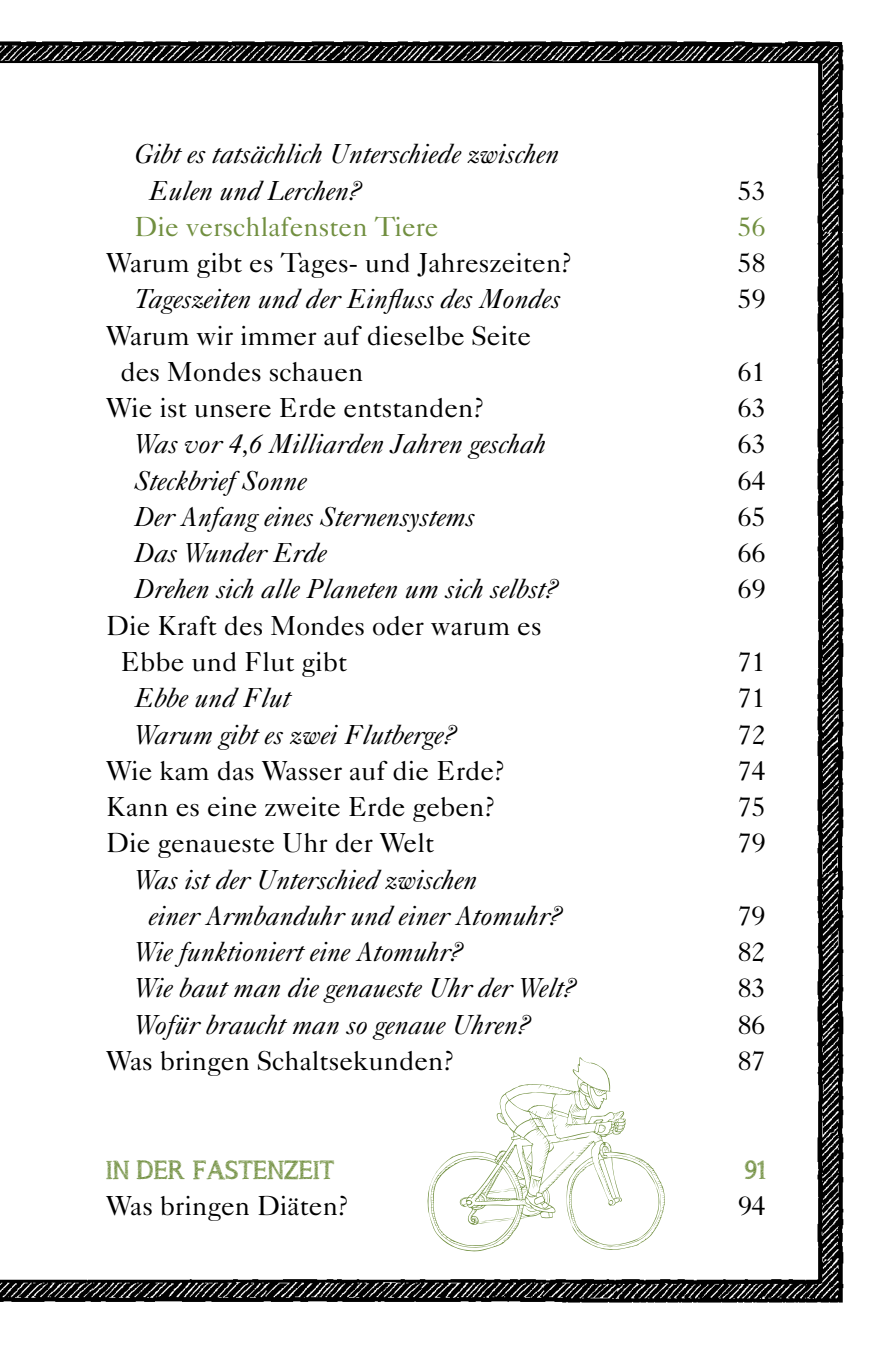
<style>
.page{position:relative;width:886px;height:1347px;background:#fff}
.page>*{position:absolute;margin:0;border:0;box-sizing:border-box;transform-origin:0 0}
.t1{font:italic 27.5px/36.2px "Caslon Five Forty LT";color:#000}
.t2{font:27.5px/36.2px "Caslon Five Forty LT";color:#000}
.t3{font:27.5px "Caslon Five Forty LT";color:#718f40}
.t4{font:25.75px "asongforjennifer";letter-spacing:.01em;color:#718f40}
</style>
<div class="page">
<img style="left:0;top:41px;width:844px;height:1262px">
<svg style="left:427px;top:1057px;width:238px;height:194px"></svg>
<p class="t1" style="left:149px;top:136px;width:412px;text-indent:-14px">Gibt es tatsächlich Unterschiede zwischen<br>Eulen und Lerchen?</p>
<p class="t2" style="left:738px;top:172px;width:29px">53</p>
<p class="t3" style="left:135px;top:210px;width:306px">Die verschlafensten Tiere</p>
<p class="t3" style="left:738px;top:210px;width:29px">56</p>
<p class="t2" style="left:106px;top:244px;width:467px">Warum gibt es Tages- und Jahreszeiten?</p>
<p class="t2" style="left:738px;top:244px;width:29px">58</p>
<p class="t1" style="left:135px;top:281px;width:427px">Tageszeiten und der Einfluss des Mondes</p>
<p class="t2" style="left:738px;top:281px;width:29px">59</p>
<p class="t2" style="left:120px;top:317px;width:412px;text-indent:-14px">Warum wir immer auf dieselbe Seite des Mondes schauen</p>
<p class="t2" style="left:738px;top:353px;width:29px">61</p>
<p class="t2" style="left:106px;top:389px;width:379px">Wie ist unsere Erde entstanden?</p>
<p class="t2" style="left:738px;top:389px;width:29px">63</p>
<p class="t1" style="left:135px;top:426px;width:413px">Was vor 4,6 Milliarden Jahren geschah</p>
<p class="t2" style="left:738px;top:426px;width:29px">63</p>
<p class="t1" style="left:135px;top:462px;width:173px">Steckbrief Sonne</p>
<p class="t2" style="left:738px;top:462px;width:29px">64</p>
<p class="t1" style="left:135px;top:498px;width:342px">Der Anfang eines Sternensystems</p>
<p class="t2" style="left:738px;top:498px;width:29px">65</p>
<p class="t1" style="left:135px;top:534px;width:193px">Das Wunder Erde</p>
<p class="t2" style="left:738px;top:534px;width:29px">66</p>
<p class="t1" style="left:135px;top:571px;width:425px">Drehen sich alle Planeten um sich selbst?</p>
<p class="t2" style="left:738px;top:571px;width:29px">69</p>
<p class="t2" style="left:120px;top:607px;width:423px;text-indent:-14px">Die Kraft des Mondes oder warum es<br>Ebbe und Flut gibt</p>
<p class="t2" style="left:738px;top:643px;width:29px">71</p>
<p class="t1" style="left:135px;top:679px;width:157px">Ebbe und Flut</p>
<p class="t2" style="left:738px;top:679px;width:29px">71</p>
<p class="t1" style="left:135px;top:716px;width:323px">Warum gibt es zwei Flutberge?</p>
<p class="t2" style="left:738px;top:716px;width:29px">72</p>
<p class="t2" style="left:106px;top:752px;width:400px">Wie kam das Wasser auf die Erde?</p>
<p class="t2" style="left:738px;top:752px;width:29px">74</p>
<p class="t2" style="left:106px;top:788px;width:390px">Kann es eine zweite Erde geben?</p>
<p class="t2" style="left:738px;top:788px;width:29px">75</p>
<p class="t2" style="left:106px;top:824px;width:329px">Die genaueste Uhr der Welt</p>
<p class="t2" style="left:738px;top:824px;width:29px">79</p>
<p class="t1" style="left:149px;top:861px;width:414px;text-indent:-14px">Was ist der Unterschied zwischen<br>einer Armbanduhr und einer Atomuhr?</p>
<p class="t2" style="left:738px;top:897px;width:29px">79</p>
<p class="t1" style="left:135px;top:933px;width:329px">Wie funktioniert eine Atomuhr?</p>
<p class="t2" style="left:738px;top:933px;width:29px">82</p>
<p class="t1" style="left:135px;top:969px;width:443px">Wie baut man die genaueste Uhr der Welt?</p>
<p class="t2" style="left:738px;top:969px;width:29px">83</p>
<p class="t1" style="left:135px;top:1006px;width:397px">Wofür braucht man so genaue Uhren?</p>
<p class="t2" style="left:738px;top:1005px;width:29px">86</p>
<p class="t2" style="left:106px;top:1042px;width:349px">Was bringen Schaltsekunden?</p>
<p class="t2" style="left:738px;top:1042px;width:29px">87</p>
<p class="t4" style="left:106px;top:1154px;width:229px">IN DER FASTENZEIT</p>
<p class="t4" style="left:745px;top:1154px;width:22px">91</p>
<p class="t2" style="left:106px;top:1187px;width:244px">Was bringen Diäten?</p>
<p class="t2" style="left:738px;top:1187px;width:29px">94</p>
</div>
